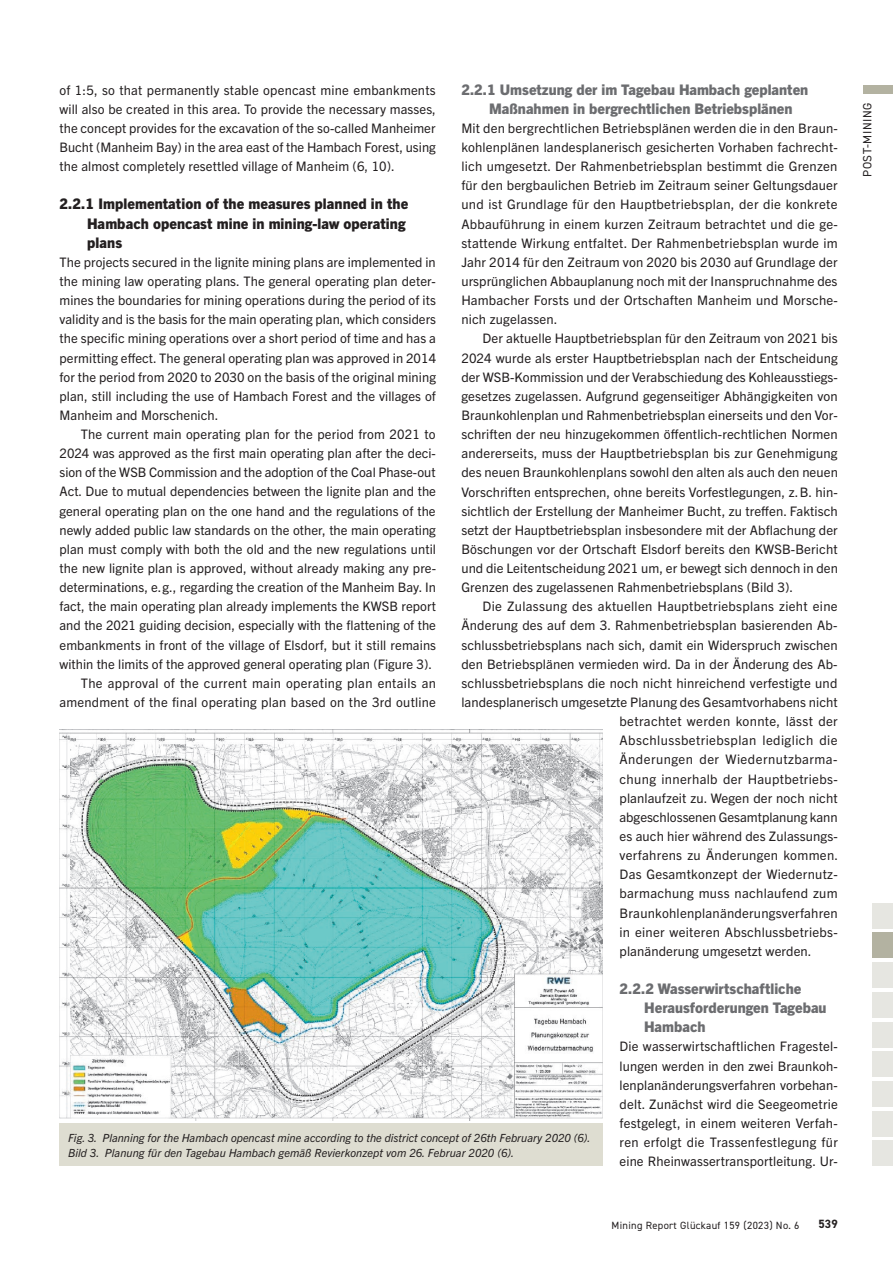
<style>
.page{position:relative;width:893px;height:1263px;background:#fff}
.page>*{position:absolute;margin:0;border:0;box-sizing:border-box;transform-origin:0 0}
.t1{font:800 14.7px/19.2px "Trade Gothic Next LT Pro";color:#6c6d70}
.t2{font:800 14.7px/19.2px "Trade Gothic Next LT Pro";letter-spacing:.005em;color:#231f20}
.t3{font:13.2px/19.2px "Trade Gothic Next LT Pro";letter-spacing:.005em;color:#231f20;text-align:justify}
.t4{font:13.2px "Trade Gothic Next LT Pro";letter-spacing:.025em;color:#231f20}
.t5{font:13.2px "Trade Gothic Next LT Pro";letter-spacing:.03em;color:#231f20}
.t6{font:13.2px "Trade Gothic Next LT Pro";letter-spacing:.035em;color:#231f20}
.t7{font:12px "DIN2014";letter-spacing:.045em;color:#231f20}
.t8{font:700 12px "DIN2014";color:#231f20}
.t9{font:italic 11.25px/15px "Trade Gothic Next LT Pro";color:#231f20}
.t10{font:10.5px "DIN2014";letter-spacing:.03em;color:#231f20}
</style>
<div class="page">
<div style="left:872px;top:1141px;width:21px;height:25px;background:#e6e6e1"></div>
<div style="left:872px;top:1111px;width:21px;height:25px;background:#e6e6e1"></div>
<div style="left:872px;top:1081px;width:21px;height:26px;background:#e6e6e1"></div>
<div style="left:872px;top:1051px;width:21px;height:26px;background:#e6e6e1"></div>
<div style="left:872px;top:1022px;width:21px;height:25px;background:#e6e6e1"></div>
<div style="left:872px;top:992px;width:21px;height:25px;background:#e6e6e1"></div>
<div style="left:872px;top:962px;width:21px;height:26px;background:#e6e6e1"></div>
<div style="left:863px;top:85px;width:30px;height:9px;background:#b3b2a1"></div>
<div style="left:872px;top:903px;width:21px;height:25px;background:#e6e6e1"></div>
<div style="left:872px;top:932px;width:21px;height:26px;background:#b3b2a1"></div>
<img style="left:60px;top:730px;width:543px;height:390px">
<div style="left:60px;top:1123px;width:543px;height:43px;background:#deddd1"></div>
<p class="t1" style="left:489px;top:79px;width:321px;text-indent:-28px">2.2.1 Umsetzung der im Tagebau Hambach geplanten<br>Maßnahmen in bergrechtlichen Betriebsplänen</p>
<p class="t3" style="left:461px;top:118px;width:378px">Mit den bergrechtlichen Betriebsplänen werden die in den Braun&shy;kohlenplänen landesplanerisch gesicherten Vorhaben fachrecht&shy;lich umgesetzt. Der Rahmenbetriebsplan bestimmt die Grenzen für den bergbaulichen Betrieb im Zeitraum seiner Geltungsdauer und ist Grundlage für den Hauptbetriebsplan, der die konkrete Abbauführung in einem kurzen Zeitraum betrachtet und die ge&shy;stattende Wirkung entfaltet. Der Rahmenbetriebsplan wurde im Jahr 2014 für den Zeitraum von 2020 bis 2030 auf Grundlage der ursprünglichen Abbauplanung noch mit der Inanspruchnahme des Hambacher Forsts und der Ortschaften Manheim und Morsche&shy;nich zugelassen.</p>
<p class="t3" style="left:461px;top:328px;width:378px;text-indent:21px">Der aktuelle Hauptbetriebsplan für den Zeitraum von 2021 bis 2024 wurde als erster Hauptbetriebsplan nach der Entscheidung der WSB-Kommission und der Verabschiedung des Kohleausstiegs&shy;gesetzes zugelassen. Aufgrund gegenseitiger Abhängigkeiten von Braunkohlenplan und Rahmenbetriebsplan einerseits und den Vor&shy;schriften der neu hinzugekommen öffentlich-rechtlichen Normen andererseits, muss der Hauptbetriebsplan bis zur Genehmigung des neuen Braunkohlenplans sowohl den alten als auch den neuen Vorschriften entsprechen, ohne bereits Vorfestlegungen, z.B. hin&shy;sichtlich der Erstellung der Manheimer Bucht, zu treffen. Faktisch setzt der Hauptbetriebsplan insbesondere mit der Abflachung der Böschungen vor der Ortschaft Elsdorf bereits den KWSB-Bericht und die Leitentscheidung 2021 um, er bewegt sich dennoch in den Grenzen des zugelassenen Rahmenbetriebsplans (Bild 3).</p>
<p class="t4" style="left:483px;top:597px;width:357px">Die Zulassung des aktuellen Hauptbetriebsplans zieht eine</p>
<p class="t3" style="left:461px;top:615px;width:378px">Änderung des auf dem 3. Rahmenbetriebsplan basierenden Ab-</p>
<p class="t3" style="left:461px;top:634px;width:378px">schlussbetriebsplans nach sich, damit ein Widerspruch zwischen</p>
<p class="t3" style="left:461px;top:653px;width:378px">den Betriebsplänen vermieden wird. Da in der Änderung des Ab-</p>
<p class="t3" style="left:461px;top:673px;width:378px">schlussbetriebsplans die noch nicht hinreichend verfestigte und</p>
<p class="t3" style="left:461px;top:692px;width:378px">landesplanerisch umgesetzte Planung des Gesamtvorhabens nicht</p>
<p class="t4" style="left:620px;top:712px;width:220px">betrachtet werden konnte, lässt der</p>
<p class="t5" style="left:620px;top:731px;width:219px">Abschlussbetriebsplan lediglich die</p>
<p class="t6" style="left:620px;top:750px;width:220px">Änderungen der Wiedernutzbarma-</p>
<p class="t4" style="left:620px;top:770px;width:220px">chung innerhalb der Hauptbetriebs-</p>
<p class="t3" style="left:620px;top:787px;width:220px">planlaufzeit zu. Wegen der noch nicht</p>
<p class="t3" style="left:620px;top:807px;width:220px">abgeschlossenen Gesamtplanung kann</p>
<p class="t3" style="left:620px;top:826px;width:220px">es auch hier während des Zulassungs-</p>
<p class="t4" style="left:620px;top:846px;width:220px">verfahrens zu Änderungen kommen.</p>
<p class="t3" style="left:620px;top:864px;width:220px">Das Gesamtkonzept der Wiedernutz-</p>
<p class="t3" style="left:620px;top:883px;width:220px">barmachung muss nachlaufend zum</p>
<p class="t3" style="left:620px;top:902px;width:220px">Braunkohlenplanänderungsverfahren</p>
<p class="t3" style="left:620px;top:921px;width:220px">in einer weiteren Abschlussbetriebs-</p>
<p class="t3" style="left:620px;top:940px;width:193px">planänderung umgesetzt werden.</p>
<p class="t1" style="left:644px;top:978px;width:184px;text-indent:-25px">2.2.2 Wasserwirtschaftliche<br>Herausforderungen Tagebau<br>Hambach</p>
<p class="t3" style="left:620px;top:1036px;width:220px">Die wasserwirtschaftlichen Fragestel&shy;lungen werden in den zwei Braunkoh&shy;lenplanänderungsverfahren vorbehan&shy;delt. Zunächst wird die Seegeometrie festgelegt, in einem weiteren Verfah&shy;ren erfolgt die Trassenfestlegung für eine Rheinwassertransportleitung. Ur-</p>
<p class="t3" style="left:60px;top:79px;width:378px">of 1:5, so that permanently stable opencast mine embankments will also be created in this area. To provide the necessary masses, the concept provides for the excavation of the so-called Manheimer Bucht (Manheim Bay) in the area east of the Hambach Forest, using the almost completely resettled village of Manheim (6, 10).</p>
<p class="t2" style="left:87px;top:193px;width:323px;text-indent:-28px">2.2.1 Implementation of the measures planned in the<br>Hambach opencast mine in mining-law operating plans</p>
<p class="t3" style="left:60px;top:252px;width:378px">The projects secured in the lignite mining plans are implemented in the mining law operating plans. The general operating plan deter&shy;mines the boundaries for mining operations during the period of its validity and is the basis for the main operating plan, which considers the specific mining operations over a short period of time and has a permitting effect. The general operating plan was approved in 2014 for the period from 2020 to 2030 on the basis of the original mining plan, still including the use of Hambach Forest and the villages of Manheim and Morschenich.</p>
<p class="t3" style="left:81px;top:424px;width:356px">The current main operating plan for the period from 2021 to</p>
<p class="t3" style="left:60px;top:443px;width:378px">2024 was approved as the first main operating plan after the deci-</p>
<p class="t3" style="left:60px;top:462px;width:378px">sion of the WSB Commission and the adoption of the Coal Phase-out</p>
<p class="t3" style="left:60px;top:481px;width:378px">Act. Due to mutual dependencies between the lignite plan and the</p>
<p class="t3" style="left:60px;top:500px;width:378px">general operating plan on the one hand and the regulations of the</p>
<p class="t3" style="left:60px;top:519px;width:378px">newly added public law standards on the other, the main operating</p>
<p class="t3" style="left:60px;top:539px;width:378px">plan must comply with both the old and the new regulations until</p>
<p class="t3" style="left:60px;top:558px;width:378px">the new lignite plan is approved, without already making any pre-</p>
<p class="t3" style="left:60px;top:577px;width:378px">determinations, e.g., regarding the creation of the Manheim Bay. In</p>
<p class="t3" style="left:60px;top:596px;width:378px">fact, the main operating plan already implements the KWSB report</p>
<p class="t3" style="left:60px;top:615px;width:378px">and the 2021 guiding decision, especially with the flattening of the</p>
<p class="t3" style="left:60px;top:634px;width:378px">embankments in front of the village of Elsdorf, but it still remains</p>
<p class="t3" style="left:60px;top:653px;width:374px">within the limits of the approved general operating plan (Figure 3).</p>
<p class="t4" style="left:81px;top:674px;width:357px">The approval of the current main operating plan entails an</p>
<p class="t3" style="left:60px;top:692px;width:378px">amendment of the final operating plan based on the 3rd outline</p>
<p class="t9" style="left:68px;top:1129px;width:524px">Fig. 3. Planning for the Hambach opencast mine according to the district concept of 26th February 2020 (6).<br>Bild 3. Planung für den Tagebau Hambach gemäß Revierkonzept vom 26. Februar 2020 (6).</p>
<p class="t10" style="left:611px;top:1218px;width:189px">Mining Report Glückauf 159 (2023) No. 6</p>
<p class="t8" style="left:818px;top:1216px;width:21px">539</p>
<p class="t7" style="left:860px;top:177px;width:76px;rotate:-90deg">POST-MINING</p>
</div>
